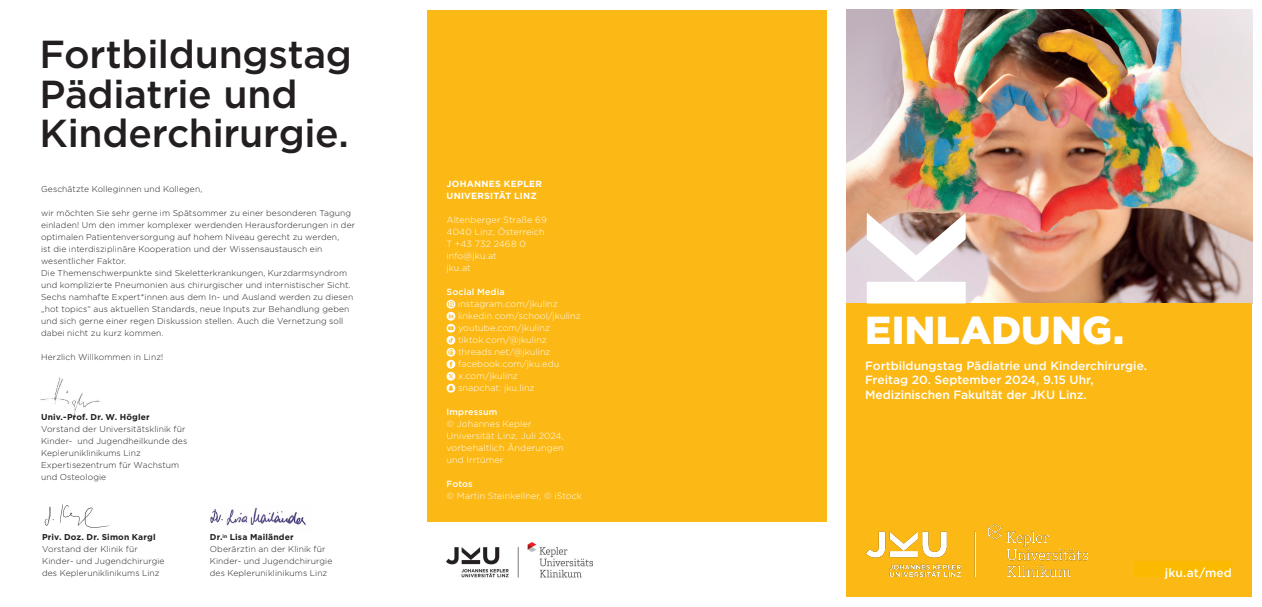
<style>
.page{position:relative;width:1262px;height:607px;background:#fff}
.page>*{position:absolute;margin:0;border:0;box-sizing:border-box;transform-origin:0 0}
.t1{font:500 39px/39px "Gotham";letter-spacing:-.01em;color:#231f20}
.t2{font:900 39px "Gotham";letter-spacing:.01em;color:#fff}
.t3{font:500 12px/14.5px "Gotham";color:#fff}
.t4{font:300 9px/12px "Gotham";letter-spacing:.01em;color:#fff}
.t5{font:700 9px/12px "Gotham";letter-spacing:.025em;color:#fff}
.t6{font:500 9px "Gotham";letter-spacing:.015em;color:#fff}
.t7{font:300 8.5px/12px "Gotham";letter-spacing:.015em;color:#231f20}
.t8{font:700 8.5px "Gotham";letter-spacing:.02em;color:#231f20}
.s1{font-weight:700}
</style>
<div class="page">
<img style="left:846px;top:10px;width:405px;height:293px">
<div style="left:846px;top:303px;width:405px;height:294px;background:#fcb814"></div>
<div style="left:427px;top:10px;width:399px;height:511px;background:#fcb814"></div>
<img style="left:210px;top:507px;width:96px;height:19px">
<img style="left:44px;top:504px;width:66px;height:24px">
<svg style="left:866px;top:213px;width:99px;height:90px"></svg>
<div style="left:1134px;top:561px;width:97px;height:15px;background:#fbba00"></div>
<svg style="left:446px;top:300px;width:9px;height:92px"></svg>
<img style="left:40px;top:377px;width:60px;height:42px">
<img style="left:446px;top:542px;width:146px;height:36px">
<img style="left:866px;top:524px;width:221px;height:53px">
<h1 class="t1" style="left:40px;top:35px;width:314px">Fortbildungstag<br>Pädiatrie und<br>Kinderchirurgie.</h1>
<p class="t7" style="left:41px;top:183px;width:163px">Geschätzte Kolleginnen und Kollegen,</p>
<p class="t7" style="left:41px;top:207px;width:316px">wir möchten Sie sehr gerne im Spätsommer zu einer besonderen Tagung einladen! Um den immer komplexer werdenden Herausforderungen in der optimalen Patientenversorgung auf hohem Niveau gerecht zu werden,<br>ist die interdisziplinäre Kooperation und der Wissensaustausch ein wesentlicher Faktor.<br>Die Themenschwerpunkte sind Skeletterkrankungen, Kurzdarmsyndrom und komplizierte Pneumonien aus chirurgischer und internistischer Sicht.<br>Sechs namhafte Expert*innen aus dem In- und Ausland werden zu diesen „hot topics“ aus aktuellen Standards, neue Inputs zur Behandlung geben und sich gerne einer regen Diskussion stellen. Auch die Vernetzung soll dabei nicht zu kurz kommen.</p>
<p class="t7" style="left:41px;top:351px;width:124px">Herzlich Willkommen in Linz!</p>
<p class="t8" style="left:41px;top:411px;width:110px">Univ.-Prof. Dr. W. Högler</p>
<p class="t7" style="left:41px;top:423px;width:148px">Vorstand der Universitätsklinik für<br>Kinder- und Jugendheilkunde des<br>Kepleruniklinikums Linz<br>Expertisezentrum für Wachstum und Osteologie</p>
<p class="t8" style="left:42px;top:531px;width:115px">Priv. Doz. Dr. Simon Kargl</p>
<p class="t7" style="left:42px;top:543px;width:124px">Vorstand der Klinik für<br>Kinder- und Jugendchirurgie des Kepleruniklinikums Linz</p>
<p class="t7" style="left:210px;top:531px;width:124px"><span class="s1">Dr.</span><sup>in</sup> <span class="s1">Lisa Mailänder<br></span>Oberärztin an der Klinik für<br>Kinder- und Jugendchirurgie des Kepleruniklinikums Linz</p>
<p class="t5" style="left:446px;top:178px;width:97px">JOHANNES KEPLER<br>UNIVERSITÄT LINZ</p>
<p class="t4" style="left:446px;top:214px;width:102px">Altenberger Straße 69<br>4040 Linz, Österreich<br>T +43 732 2468 0 info@jku.at<br>jku.at</p>
<p class="t6" style="left:446px;top:286px;width:60px">Social Media</p>
<p class="t4" style="left:458px;top:298px;width:124px">instagram.com/jkulinz linkedin.com/school/jkulinz youtube.com/jkulinz tiktok.com/@jkulinz threads.net/@jkulinz facebook.com/jku.edu x.com/jkulinz<br>snapchat: jku.linz</p>
<p class="t6" style="left:446px;top:406px;width:52px">Impressum</p>
<p class="t4" style="left:446px;top:418px;width:119px">© Johannes Kepler<br>Universität Linz, Juli 2024, vorbehaltlich Änderungen und Irrtümer</p>
<p class="t6" style="left:446px;top:478px;width:28px">Fotos</p>
<p class="t4" style="left:446px;top:490px;width:137px">© Martin Steinkellner, © iStock</p>
<h1 class="t2" style="left:865px;top:303px;width:260px">EINLADUNG.</h1>
<h2 class="t3" style="left:865px;top:358px;width:283px">Fortbildungstag Pädiatrie und Kinderchirurgie.<br>Freitag 20. September 2024, 9.15 Uhr,<br>Medizinischen Fakultät der JKU Linz.</h2>
<h2 class="t3" style="left:1164px;top:565px;width:69px">jku.at/med</h2>
</div>
